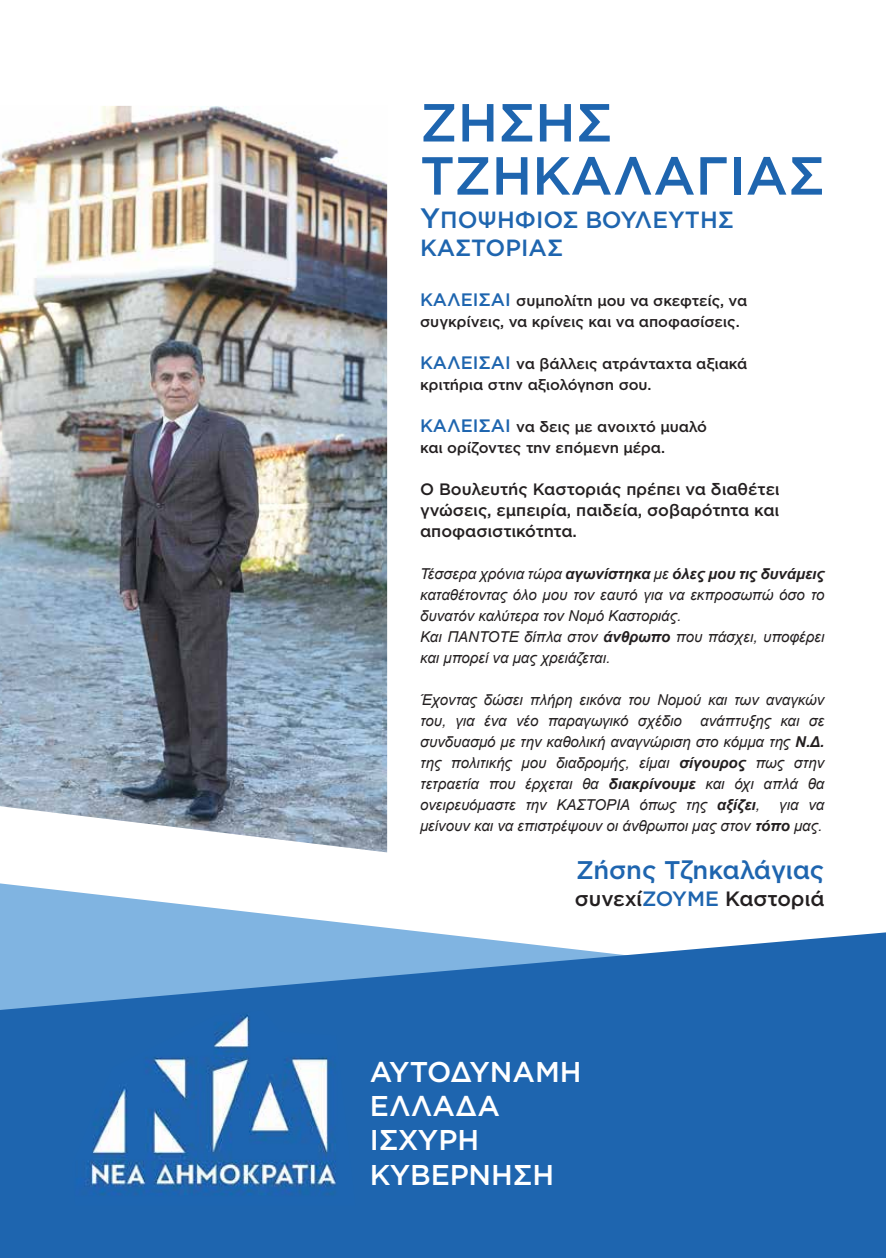
<style>
.page{position:relative;width:886px;height:1258px;background:#fff}
.page>*{position:absolute;margin:0;border:0;box-sizing:border-box;transform-origin:0 0}
.t1{font:500 53.55px/53.1px "Gotham Greek";color:#1e65af}
.t2{font:500 28.65px/34.3px "Gotham Greek";color:#fff}
.t3{font:500 25.5px "Gotham Greek";letter-spacing:-.01em;color:#1e65af}
.t4{font:500 23.4px/28px "Gotham Greek";color:#1e65af}
.t5{font:500 20.7px "Gotham Greek";color:#231f20}
.t6{font:500 16.5px/21px "Gotham Greek";color:#231f20;text-align:justify}
.t7{font:italic 15px/21px "Arial";color:#231f20}
.t8{font:500 15px/21px "Gotham Greek";color:#231f20}
.s1{font-size:28.05px}
.s2{font-size:18px;color:#1e65af}
.s3{font-weight:700}
.s4{color:#1e65af}
</style>
<div class="page">
<svg style="left:0;top:883px;width:423px;height:49px"></svg>
<svg style="left:0;top:932px;width:886px;height:325px;background:#2f72b7"></svg>
<img style="left:72px;top:1010px;width:283px;height:195px">
<img style="left:0;top:106px;width:387px;height:746px">
<h1 class="t1" style="left:420px;top:95px;width:406px">ΖΗΣΗΣ<br>ΤΖΗΚΑΛΑΓΙΑΣ</h1>
<h3 class="t4" style="left:420px;top:205px;width:315px"><span class="s1">Υ</span>ΠΟΨΗΦΙΟΣ ΒΟΥΛΕΥΤΗΣ<br>ΚΑΣΤΟΡΙΑΣ</h3>
<p class="t8" style="left:420px;top:289px;width:329px"><span class="s2">ΚΑΛΕΙΣΑΙ</span> συμπολίτη μου να σκεφτείς, να συγκρίνεις, να κρίνεις και να αποφασίσεις.</p>
<p class="t8" style="left:420px;top:352px;width:329px"><span class="s2">ΚΑΛΕΙΣΑΙ</span> να βάλλεις ατράνταχτα αξιακά κριτήρια στην αξιολόγηση σου.</p>
<p class="t8" style="left:420px;top:415px;width:288px"><span class="s2">ΚΑΛΕΙΣΑΙ</span> να δεις με ανοιχτό μυαλό και ορίζοντες την επόμενη μέρα.</p>
<p class="t6" style="left:420px;top:478px;width:361px">Ο Βουλευτής Καστοριάς πρέπει να διαθέτει γνώσεις, εμπειρία, παιδεία, σοβαρότητα και αποφασιστικότητα.</p>
<p class="t7" style="left:420px;top:563px;width:406px">Τέσσερα χρόνια τώρα <span class="s3">αγωνίστηκα</span> με <span class="s3">όλες μου τις δυνάμεις </span>καταθέτοντας όλο μου τον εαυτό για να εκπροσωπώ όσο το δυνατόν καλύτερα τον Νομό Καστοριάς.<br>Και ΠΑΝΤΟΤΕ δίπλα στον <span class="s3">άνθρωπο</span> που πάσχει, υποφέρει και μπορεί να μας χρειάζεται.</p>
<p class="t7" style="left:420px;top:689px;width:406px;text-align:justify">Έχοντας δώσει πλήρη εικόνα του Νομού και των αναγκών του, για ένα νέο παραγωγικό σχέδιο ανάπτυξης και σε συνδυασμό με την καθολική αναγνώριση στο κόμμα της <span class="s3">Ν.Δ. </span>της πολιτικής μου διαδρομής, είμαι <span class="s3">σίγουρος</span> πως στην τετραετία που έρχεται θα <span class="s3">διακρίνουμε</span> και όχι απλά θα ονειρευόμαστε την ΚΑΣΤΟΡΙΑ όπως της <span class="s3">αξίζει</span>,</p>
<p class="t7" style="left:420px;top:794px;width:406px;text-align:right">για να<br>μείνουν και να επιστρέψουν οι άνθρωποι μας στον <span class="s3">τόπο</span> μας.</p>
<h3 class="t3" style="left:576px;top:855px;width:250px">Ζήσης Τζηκαλάγιας</h3>
<h3 class="t5" style="left:575px;top:886px;width:251px">συνεχί<span class="s4">ΖΟΥΜΕ</span> Καστοριά</h3>
<h2 class="t2" style="left:370px;top:1053px;width:213px">ΑΥΤΟΔΥΝΑΜΗ<br>ΕΛΛΑΔΑ<br>ΙΣΧΥΡΗ<br>ΚΥΒΕΡΝΗΣΗ</h2>
</div>
